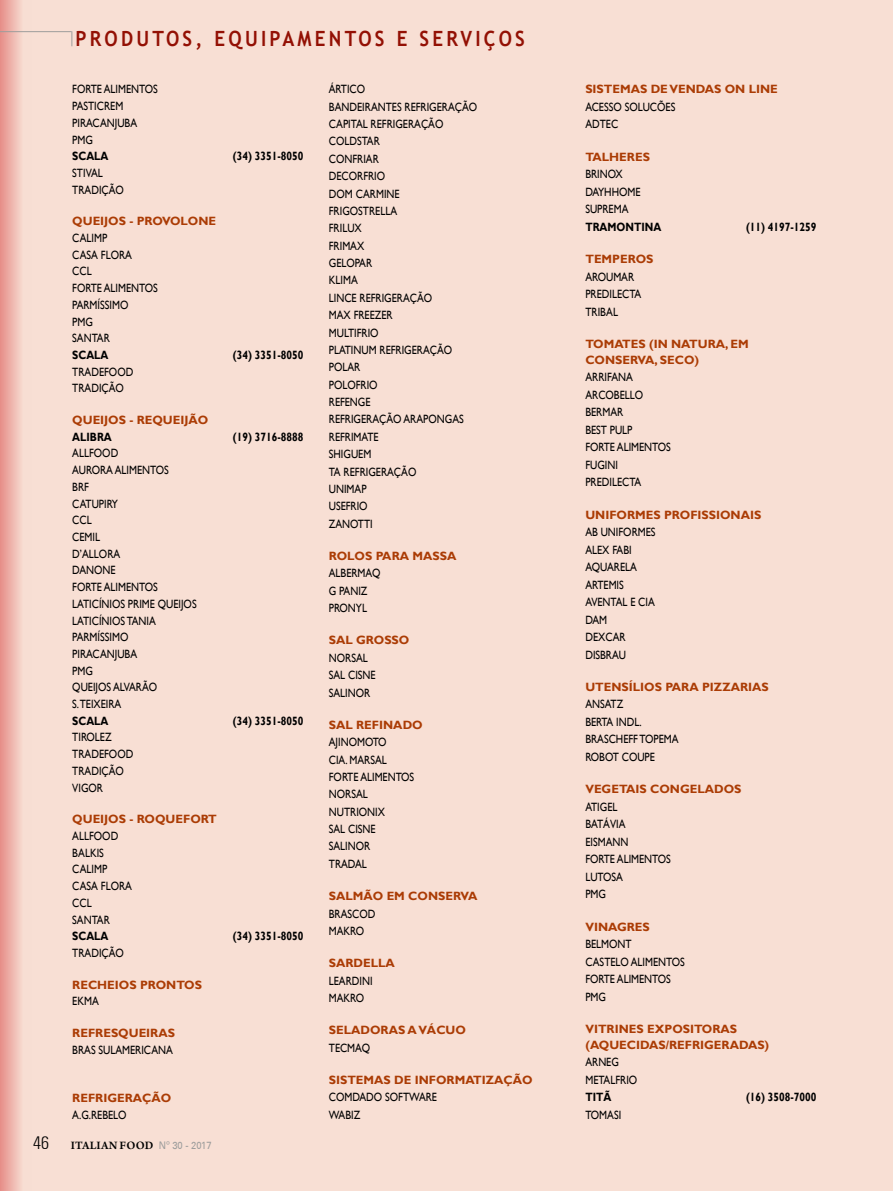
<style>
.page{position:relative;width:893px;height:1191px;background:#f8dfd4}
.page>*{position:absolute;margin:0;border:0;box-sizing:border-box;transform-origin:0 0}
.t1{font:700 21px "Trebuchet MS";letter-spacing:.17em;color:#931004;scale:.9 1}
.t2{font:12px/17.4px "Gill Sans";color:#000;scale:.85 1}
.t3{font:700 12px/15.5px "Gill Sans";color:#ab3c05}
.t4{font:700 12px "Gill Sans";color:#000;scale:.85 1}
.t5{font:600 12px "Arno Pro";letter-spacing:.01em;color:#000}
.s1{font-family:"Univers 47";font-weight:300;font-stretch:condensed;font-size:18px}
.s2{font-family:"Univers 55 Roman";font-weight:400;font-size:10.5px;color:#9d9d9c}
</style>
<div class="page">
<div style="left:0;top:0;width:32px;height:1191px;background:linear-gradient(to right,#e8948e,#faeade)"></div>
<hr style="left:0;top:31px;width:72px;height:1px;background:#9d9d9c">
<svg style="left:72px;top:31px;width:1px;height:15px"></svg>
<h1 class="t1" style="left:75px;top:26px;width:501px">PRODUTOS, EQUIPAMENTOS E SERVIÇOS</h1>
<p class="t2" style="left:72px;top:81px;width:102px;line-height:16.6px">FORTE ALIMENTOS<br>PASTICREM<br>PIRACANJUBA<br>PMG</p>
<p class="t4" style="left:72px;top:149px;width:44px">SCALA</p>
<p class="t4" style="left:233px;top:149px;width:84px">(34) 3351-8050</p>
<p class="t2" style="left:72px;top:165px;width:62px;line-height:16.6px">STIVAL<br>TRADIÇÃO</p>
<p class="t3" style="left:72px;top:214px;width:145px">QUEIJOS - PROVOLONE</p>
<p class="t2" style="left:72px;top:230px;width:102px;line-height:16.6px">CALIMP<br>CASA FLORA<br>CCL<br>FORTE ALIMENTOS<br>PARMÍSSIMO<br>PMG<br>SANTAR</p>
<p class="t4" style="left:72px;top:348px;width:44px">SCALA</p>
<p class="t4" style="left:233px;top:348px;width:84px">(34) 3351-8050</p>
<p class="t2" style="left:72px;top:363px;width:73px;line-height:16.6px">TRADEFOOD<br>TRADIÇÃO</p>
<p class="t3" style="left:72px;top:412px;width:138px">QUEIJOS - REQUEIJÃO</p>
<p class="t4" style="left:72px;top:429px;width:48px">ALIBRA</p>
<p class="t4" style="left:233px;top:429px;width:84px">(19) 3716-8888</p>
<p class="t2" style="left:72px;top:445px;width:148px;line-height:16.6px">ALLFOOD<br>AURORA ALIMENTOS<br>BRF<br>CATUPIRY<br>CCL<br>CEMIL<br>D’ALLORA<br>DANONE<br>FORTE ALIMENTOS<br>LATICÍNIOS PRIME QUEIJOS<br>LATICÍNIOS TANIA<br>PARMÍSSIMO<br>PIRACANJUBA<br>PMG<br>QUEIJOS ALVARÃO<br>S.TEIXEIRA</p>
<p class="t4" style="left:72px;top:713px;width:44px">SCALA</p>
<p class="t4" style="left:233px;top:713px;width:84px">(34) 3351-8050</p>
<p class="t2" style="left:72px;top:729px;width:73px;line-height:16.6px">TIROLEZ<br>TRADEFOOD<br>TRADIÇÃO<br>VIGOR</p>
<p class="t3" style="left:72px;top:812px;width:146px">QUEIJOS - ROQUEFORT</p>
<p class="t2" style="left:72px;top:828px;width:72px;line-height:16.6px">ALLFOOD<br>BALKIS<br>CALIMP<br>CASA FLORA<br>CCL<br>SANTAR</p>
<p class="t4" style="left:72px;top:929px;width:44px">SCALA</p>
<p class="t4" style="left:233px;top:929px;width:84px">(34) 3351-8050</p>
<p class="t2" style="left:72px;top:944px;width:62px">TRADIÇÃO</p>
<p class="t3" style="left:72px;top:977px;width:131px">RECHEIOS PRONTOS</p>
<p class="t2" style="left:72px;top:992px;width:33px">EKMA</p>
<p class="t3" style="left:72px;top:1025px;width:104px">REFRESQUEIRAS</p>
<p class="t2" style="left:72px;top:1041px;width:120px">BRAS SULAMERICANA</p>
<p class="t3" style="left:72px;top:1090px;width:101px">REFRIGERAÇÃO</p>
<p class="t2" style="left:72px;top:1106px;width:65px">A.G.REBELO</p>
<p class="t2" style="left:329px;top:81px;width:176px">ÁRTICO<br>BANDEIRANTES REFRIGERAÇÃO<br>CAPITAL REFRIGERAÇÃO<br>COLDSTAR<br>CONFRIAR<br>DECORFRIO<br>DOM CARMINE<br>FRIGOSTRELLA<br>FRILUX<br>FRIMAX<br>GELOPAR<br>KLIMA<br>LINCE REFRIGERAÇÃO<br>MAX FREEZER<br>MULTIFRIO<br>PLATINUM REFRIGERAÇÃO<br>POLAR<br>POLOFRIO<br>REFENGE<br>REFRIGERAÇÃO ARAPONGAS<br>REFRIMATE<br>SHIGUEM<br>TA REFRIGERAÇÃO<br>UNIMAP<br>USEFRIO<br>ZANOTTI</p>
<p class="t3" style="left:329px;top:548px;width:129px">ROLOS PARA MASSA</p>
<p class="t2" style="left:329px;top:565px;width:62px">ALBERMAQ<br>G PANIZ<br>PRONYL</p>
<p class="t3" style="left:329px;top:633px;width:82px">SAL GROSSO</p>
<p class="t2" style="left:329px;top:649px;width:57px">NORSAL<br>SAL CISNE<br>SALINOR</p>
<p class="t3" style="left:329px;top:717px;width:95px">SAL REFINADO</p>
<p class="t2" style="left:329px;top:733px;width:102px">AJINOMOTO<br>CIA. MARSAL<br>FORTE ALIMENTOS<br>NORSAL<br>NUTRIONIX<br>SAL CISNE<br>SALINOR<br>TRADAL</p>
<p class="t3" style="left:329px;top:888px;width:150px">SALMÃO EM CONSERVA</p>
<p class="t2" style="left:329px;top:905px;width:56px">BRASCOD<br>MAKRO</p>
<p class="t3" style="left:329px;top:955px;width:68px">SARDELLA</p>
<p class="t2" style="left:329px;top:972px;width:53px">LEARDINI<br>MAKRO</p>
<p class="t3" style="left:329px;top:1022px;width:139px">SELADORAS A VÁCUO</p>
<p class="t2" style="left:329px;top:1039px;width:50px">TECMAQ</p>
<p class="t3" style="left:329px;top:1072px;width:205px">SISTEMAS DE INFORMATIZAÇÃO</p>
<p class="t2" style="left:329px;top:1088px;width:129px">COMDADO SOFTWARE<br>WABIZ</p>
<p class="t5" style="left:33px;top:1138px;width:180px"><span class="s1">46</span> ITALIAN FOOD <span class="s2">Nº 30 - 2017</span></p>
<p class="t3" style="left:585px;top:82px;width:194px">SISTEMAS DE VENDAS ON LINE</p>
<p class="t2" style="left:585px;top:98px;width:107px">ACESSO SOLUCÕES<br>ADTEC</p>
<p class="t3" style="left:585px;top:149px;width:66px">TALHERES</p>
<p class="t2" style="left:585px;top:166px;width:67px">BRINOX<br>DAYHHOME<br>SUPREMA</p>
<p class="t4" style="left:585px;top:219px;width:91px">TRAMONTINA</p>
<p class="t4" style="left:746px;top:219px;width:84px">(11) 4197-1259</p>
<p class="t3" style="left:585px;top:252px;width:70px">TEMPEROS</p>
<p class="t2" style="left:585px;top:268px;width:67px">AROUMAR<br>PREDILECTA<br>TRIBAL</p>
<p class="t3" style="left:585px;top:337px;width:165px">TOMATES (IN NATURA, EM<br>CONSERVA, SECO)</p>
<p class="t2" style="left:585px;top:368px;width:102px">ARRIFANA<br>ARCOBELLO<br>BERMAR<br>BEST PULP<br>FORTE ALIMENTOS<br>FUGINI<br>PREDILECTA</p>
<p class="t3" style="left:585px;top:507px;width:177px">UNIFORMES PROFISSIONAIS</p>
<p class="t2" style="left:585px;top:523px;width:84px">AB UNIFORMES<br>ALEX FABI<br>AQUARELA<br>ARTEMIS<br>AVENTAL E CIA<br>DAM<br>DEXCAR<br>DISBRAU</p>
<p class="t3" style="left:585px;top:679px;width:185px">UTENSÍLIOS PARA PIZZARIAS</p>
<p class="t2" style="left:585px;top:696px;width:111px">ANSATZ<br>BERTA INDL.<br>BRASCHEFF TOPEMA<br>ROBOT COUPE</p>
<p class="t3" style="left:585px;top:782px;width:158px">VEGETAIS CONGELADOS</p>
<p class="t2" style="left:585px;top:798px;width:102px">ATIGEL<br>BATÁVIA<br>EISMANN<br>FORTE ALIMENTOS<br>LUTOSA<br>PMG</p>
<p class="t3" style="left:585px;top:919px;width:66px">VINAGRES</p>
<p class="t2" style="left:585px;top:935px;width:118px">BELMONT<br>CASTELO ALIMENTOS<br>FORTE ALIMENTOS<br>PMG</p>
<p class="t3" style="left:585px;top:1021px;width:185px">VITRINES EXPOSITORAS (AQUECIDAS/REFRIGERADAS)</p>
<p class="t2" style="left:585px;top:1053px;width:63px">ARNEG<br>METALFRIO</p>
<p class="t4" style="left:585px;top:1089px;width:32px">TITÃ</p>
<p class="t4" style="left:746px;top:1089px;width:84px">(16) 3508-7000</p>
<p class="t2" style="left:585px;top:1106px;width:44px">TOMASI</p>
</div>
